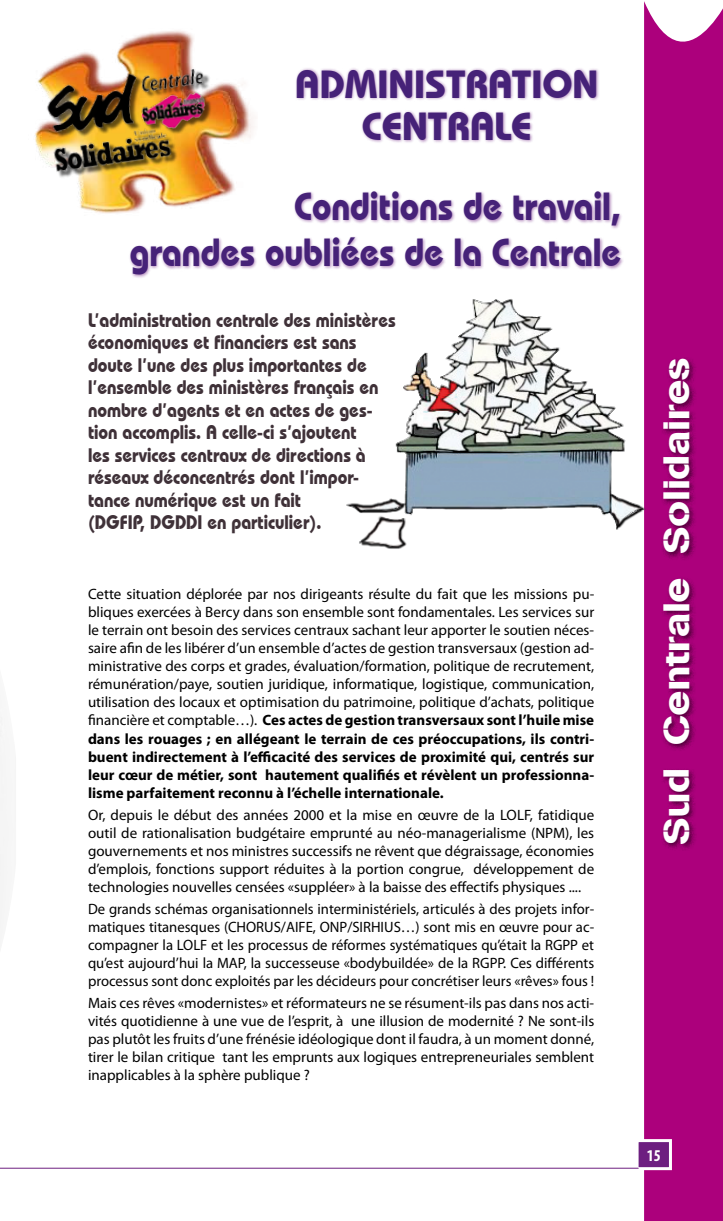
<style>
.page{position:relative;width:723px;height:1221px;background:#fff}
.page>*{position:absolute;margin:0;border:0;box-sizing:border-box;transform-origin:0 0}
.t1{font:700 39px "Bauhaus IT Cby BT";color:#462278;scale:.9 1}
.t2{font:700 39px/42px "Bauhaus IT Cby BT";color:#462278;text-align:center}
.t3{font:36px "Absolut DB Normal";color:#fff;scale:1.18 1}
.t4{font:700 19.5px/22.5px "Bauhaus IT Cby BT";color:#3f3138;scale:.9 1}
.t5{font:700 condensed 16.5px "Myriad Pro";color:#fff}
.t6{font:15px/18px "Myriad Pro";color:#000;text-align:justify}
.s1{font-weight:700}
</style>
<div class="page">
<img style="left:35px;top:30px;width:219px;height:184px">
<div style="left:644px;top:1px;width:79px;height:1219px;background:#ac007c"></div>
<div style="left:637px;top:1140px;width:33px;height:28px;background:#6d1f80"></div>
<div style="left:635px;top:1138px;width:37px;height:32px;border:3px solid #fff"></div>
<img style="left:41px;top:62px;width:178px;height:117px">
<hr style="left:0;top:1167px;width:638px;height:1px;background:#6d1f80">
<div style="left:661px;top:357px;width:36px;height:493px;background:#000;opacity:.51"></div>
<div style="left:295px;top:68px;width:305px;height:76px;background:#6d1f80;opacity:.5"></div>
<div style="left:293px;top:190px;width:330px;height:40px;background:#6d1f80;opacity:.5"></div>
<img style="left:346px;top:295px;width:309px;height:257px">
<div style="left:128px;top:236px;width:496px;height:42px;background:#6d1f80;opacity:.5"></div>
<h1 class="t2" style="left:295px;top:62px;width:304px">ADMINISTRATION<br>CENTRALE</h1>
<h1 class="t1" style="left:294px;top:183px;width:364px">Conditions de travail,</h1>
<h1 class="t1" style="left:130px;top:228px;width:547px">grandes oubliées de la Centrale</h1>
<p class="t4" style="left:88px;top:308px;width:343px">L’administration centrale des ministères économiques et financiers est sans doute l’une des plus importantes de l’ensemble des ministères français en nombre d’agents et en actes de ges&shy;tion accomplis. A celle-ci s’ajoutent<br>les services centraux de directions à réseaux déconcentrés dont l’impor&shy;tance numérique est un fait<br>(DGFIP, DGDDI en particulier).</p>
<p class="t6" style="left:88px;top:585px;width:508px">Cette situation déplorée par nos dirigeants résulte du fait que les missions pu&shy;bliques exercées à Bercy dans son ensemble sont fondamentales. Les services sur le terrain ont besoin des services centraux sachant leur apporter le soutien néces&shy;saire afin de les libérer d’un ensemble d’actes de gestion transversaux (gestion ad&shy;ministrative des corps et grades, évaluation/formation, politique de recrutement, rémunération/paye, soutien juridique, informatique, logistique, communication, utilisation des locaux et optimisation du patrimoine, politique d’achats, politique financière et comptable…). <span class="s1">Ces actes de gestion transversaux sont l’huile mise dans les rouages ; en allégeant le terrain de ces préoccupations, ils contri&shy;buent indirectement à l’efficacité des services de proximité qui, centrés sur leur cœur de métier, sont hautement qualifiés et révèlent un professionna&shy;lisme parfaitement reconnu à l’échelle internationale.</span></p>
<p class="t6" style="left:88px;top:805px;width:508px">Or, depuis le début des années 2000 et la mise en œuvre de la LOLF, fatidique outil de rationalisation budgétaire emprunté au néo-managerialisme (NPM), les gouvernements et nos ministres successifs ne rêvent que dégraissage, économies d’emplois, fonctions support réduites à la portion congrue, développement de technologies nouvelles censées «suppléer» à la baisse des effectifs physiques ....</p>
<p class="t6" style="left:88px;top:899px;width:508px">De grands schémas organisationnels interministériels, articulés à des projets infor&shy;matiques titanesques (CHORUS/AIFE, ONP/SIRHIUS…) sont mis en œuvre pour ac&shy;compagner la LOLF et les processus de réformes systématiques qu’était la RGPP et qu’est aujourd’hui la MAP, la successeuse «bodybuildée» de la RGPP. Ces différents processus sont donc exploités par les décideurs pour concrétiser leurs «rêves» fous !</p>
<p class="t6" style="left:88px;top:994px;width:508px">Mais ces rêves «modernistes» et réformateurs ne se résument-ils pas dans nos acti&shy;vités quotidienne à une vue de l’esprit, à une illusion de modernité ? Ne sont-ils pas plutôt les fruits d’une frénésie idéologique dont il faudra, à un moment donné, tirer le bilan critique tant les emprunts aux logiques entrepreneuriales semblent inapplicables à la sphère publique ?</p>
<h2 class="t3" style="left:655px;top:843px;width:414px;rotate:-90deg">Sud Centrale Solidaires</h2>
<p class="t5" style="left:647px;top:1144px;width:16px">15</p>
</div>
